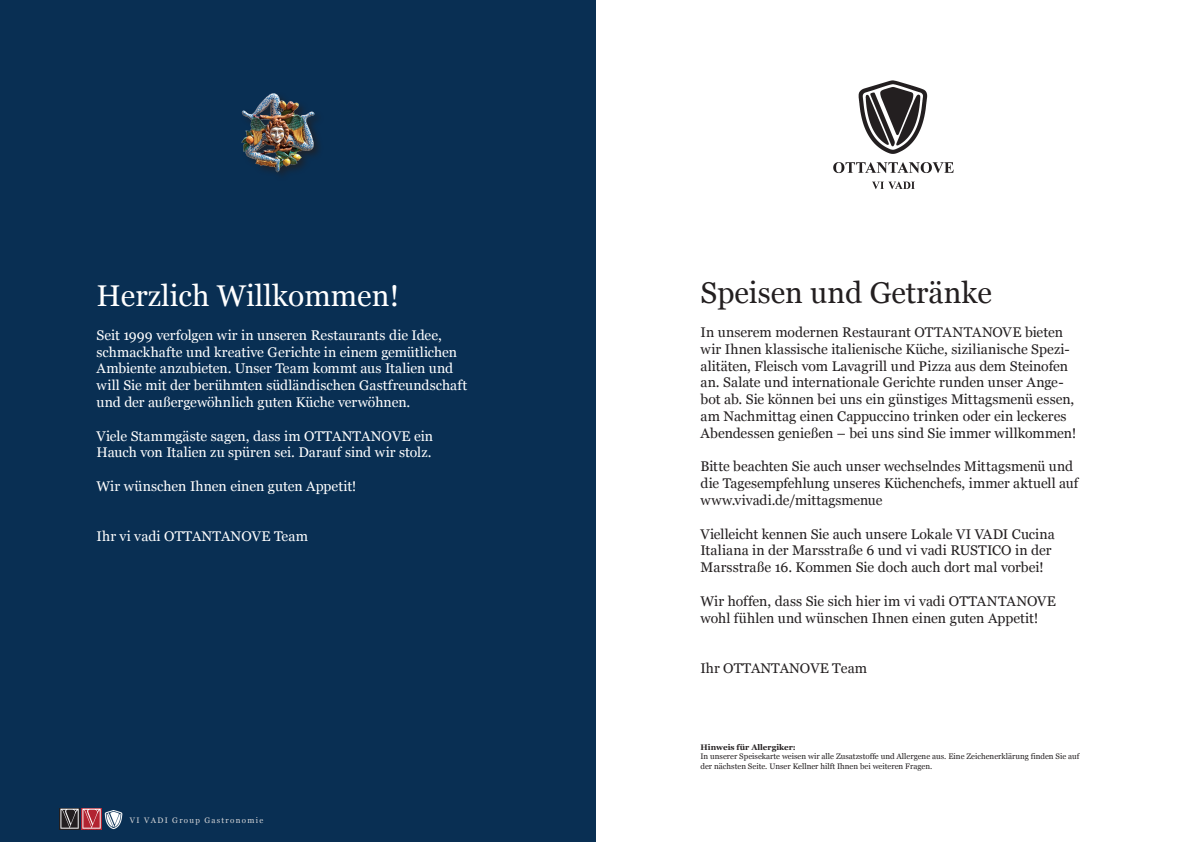
<style>
.page{position:relative;width:1191px;height:842px;background:#fff}
.page>*{position:absolute;margin:0;border:0;box-sizing:border-box;transform-origin:0 0}
.t1{font:30px "Georgia";color:#fff}
.t2{font:30px "Georgia";color:#231f20}
.t3{font:14px/16.8px "Georgia";color:#231f20}
.t4{font:14px/16.8px "Georgia";color:#fff}
.t5{font:8px/9.6px "Georgia";color:#231f20}
.t6{font:8px "Georgia";letter-spacing:.16em;color:#d5d6d8}
.t7{font:700 8px "Georgia";color:#231f20}
</style>
<div class="page">
<img style="left:833px;top:80px;width:121px;height:109px">
<div style="left:0;top:0;width:595px;height:842px;background:#092f53"></div>
<img style="left:241px;top:93px;width:78px;height:82px">
<img style="left:104px;top:810px;width:19px;height:19px">
<svg style="left:81px;top:808px;width:21px;height:21px"></svg>
<svg style="left:60px;top:808px;width:20px;height:1px"></svg>
<svg style="left:60px;top:809px;width:41px;height:20px"></svg>
<h1 class="t1" style="left:97px;top:274px;width:304px">Herzlich Willkommen!</h1>
<p class="t4" style="left:97px;top:326px;width:372px">Seit 1999 verfolgen wir in unseren Restaurants die Idee, schmackhafte und kreative Gerichte in einem gemütlichen Ambiente anzubieten. Unser Team kommt aus Italien und will Sie mit der berühmten südländischen Gastfreundschaft und der außergewöhnlich guten Küche verwöhnen.</p>
<p class="t4" style="left:97px;top:427px;width:338px">Viele Stammgäste sagen, dass im OTTANTANOVE ein<br>Hauch von Italien zu spüren sei. Darauf sind wir stolz.</p>
<p class="t4" style="left:97px;top:477px;width:261px">Wir wünschen Ihnen einen guten Appetit!</p>
<p class="t4" style="left:97px;top:528px;width:213px">Ihr vi vadi OTTANTANOVE Team</p>
<p class="t6" style="left:130px;top:814px;width:135px">VI VADI Group Gastronomie</p>
<h1 class="t2" style="left:700px;top:271px;width:293px">Speisen und Getränke</h1>
<p class="t3" style="left:700px;top:323px;width:377px">In unserem modernen Restaurant OTTANTANOVE bieten wir Ihnen klassische italienische Küche, sizilianische Spezi&shy;alitäten, Fleisch vom Lavagrill und Pizza aus dem Steinofen an. Salate und internationale Gerichte runden unser Ange&shy;bot ab. Sie können bei uns ein günstiges Mittagsmenü essen, am Nachmittag einen Cappuccino trinken oder ein leckeres Abendessen genießen – bei uns sind Sie immer willkommen!</p>
<p class="t3" style="left:700px;top:458px;width:379px">Bitte beachten Sie auch unser wechselndes Mittagsmenü und die Tagesempfehlung unseres Küchenchefs, immer aktuell auf www.vivadi.de/mittagsmenue</p>
<p class="t3" style="left:700px;top:525px;width:356px">Vielleicht kennen Sie auch unsere Lokale VI VADI Cucina<br>Italiana in der Marsstraße 6 und vi vadi RUSTICO in der<br>Marsstraße 16. Kommen Sie doch auch dort mal vorbei!</p>
<p class="t3" style="left:700px;top:592px;width:357px">Wir hoffen, dass Sie sich hier im vi vadi OTTANTANOVE wohl fühlen und wünschen Ihnen einen guten Appetit!</p>
<p class="t3" style="left:700px;top:659px;width:168px">Ihr OTTANTANOVE Team</p>
<p class="t7" style="left:700px;top:741px;width:97px">Hinweis für Allergiker:</p>
<p class="t5" style="left:700px;top:751px;width:380px">In unserer Speisekarte weisen wir alle Zusatzstoffe und Allergene aus. Eine Zeichenerklärung finden Sie auf der nächsten Seite. Unser Kellner hilft Ihnen bei weiteren Fragen.</p>
</div>
